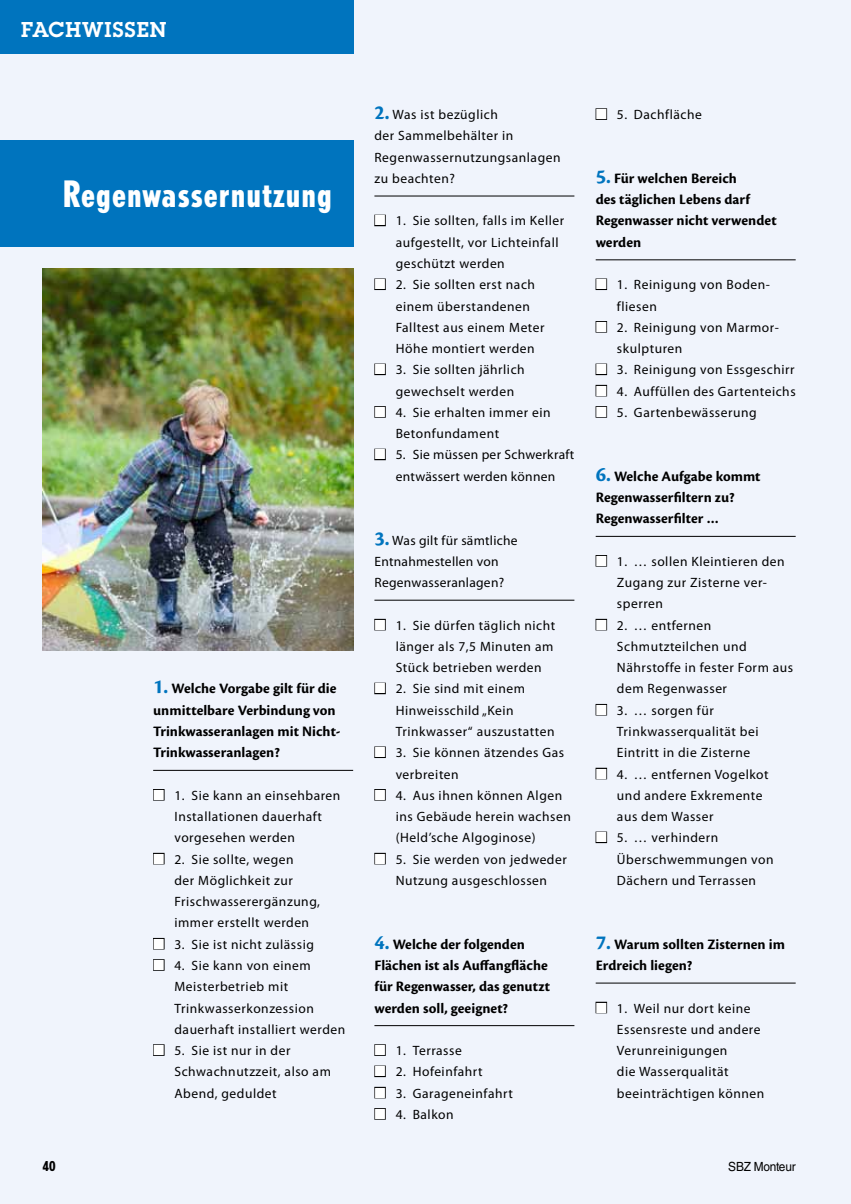
<style>
.page{position:relative;width:851px;height:1204px;background:#fff}
.page>*{position:absolute;margin:0;border:0;box-sizing:border-box;transform-origin:0 0}
.t1{font:800 condensed 36px "Tempo Std";letter-spacing:.03em;color:#fff}
.t2{font:600 21px "Lubalin Graph Std";letter-spacing:.05em;color:#fff}
.t3{font:700 15px/21.3px "Cronos Pro";color:#000}
.t4{font:13.5px/21.3px "Myriad Pro";letter-spacing:.04em;color:#000}
.t5{font:13.5px/21.3px "Myriad Pro";letter-spacing:.02em;color:#000;text-align:center}
.t6{font:800 condensed 13.5px "Tempo Std";color:#000}
.t7{font:12.6px "Helvetica LT Std";letter-spacing:-.02em;color:#000;scale:.94 1}
.s1{font-size:21px;color:#0074be}
.s2{color:#fff}
.s3{font-family:"Cronos Pro";font-weight:700;font-size:21px;color:#0074be}
</style>
<div class="page">
<div style="left:0;top:0;width:850px;height:1203px;background:#f0f4fc"></div>
<img style="left:43px;top:268px;width:310px;height:383px">
<div style="left:0;top:0;width:353px;height:54px;background:#0074be"></div>
<hr style="left:153px;top:770px;width:200px;height:1px;background:#000">
<div style="left:153px;top:789px;width:11px;height:11px;border:2px solid #000"></div>
<div style="left:153px;top:852px;width:11px;height:12px;border:2px solid #000"></div>
<div style="left:153px;top:937px;width:11px;height:12px;border:2px solid #000"></div>
<div style="left:153px;top:959px;width:11px;height:11px;border:2px solid #000"></div>
<div style="left:153px;top:1044px;width:11px;height:11px;border:2px solid #000"></div>
<div style="left:0;top:140px;width:353px;height:107px;background:#0074be"></div>
<hr style="left:374px;top:196px;width:200px;height:1px;background:#000">
<hr style="left:374px;top:600px;width:200px;height:1px;background:#000">
<hr style="left:374px;top:1025px;width:200px;height:1px;background:#000">
<div style="left:374px;top:215px;width:12px;height:11px;border:2px solid #000"></div>
<div style="left:374px;top:278px;width:12px;height:12px;border:2px solid #000"></div>
<div style="left:374px;top:363px;width:12px;height:12px;border:2px solid #000"></div>
<div style="left:374px;top:406px;width:12px;height:11px;border:2px solid #000"></div>
<div style="left:374px;top:448px;width:12px;height:12px;border:2px solid #000"></div>
<div style="left:374px;top:618px;width:12px;height:12px;border:2px solid #000"></div>
<div style="left:374px;top:682px;width:12px;height:12px;border:2px solid #000"></div>
<div style="left:374px;top:746px;width:12px;height:12px;border:2px solid #000"></div>
<div style="left:374px;top:789px;width:12px;height:11px;border:2px solid #000"></div>
<div style="left:374px;top:852px;width:12px;height:12px;border:2px solid #000"></div>
<div style="left:374px;top:1044px;width:12px;height:11px;border:2px solid #000"></div>
<div style="left:374px;top:1065px;width:12px;height:11px;border:2px solid #000"></div>
<div style="left:374px;top:1086px;width:12px;height:12px;border:2px solid #000"></div>
<div style="left:374px;top:1107px;width:12px;height:12px;border:2px solid #000"></div>
<hr style="left:595px;top:259px;width:200px;height:1px;background:#000">
<hr style="left:595px;top:536px;width:200px;height:1px;background:#000">
<hr style="left:595px;top:982px;width:200px;height:1px;background:#000">
<div style="left:595px;top:108px;width:12px;height:12px;border:2px solid #000"></div>
<div style="left:595px;top:278px;width:12px;height:12px;border:2px solid #000"></div>
<div style="left:595px;top:321px;width:12px;height:11px;border:2px solid #000"></div>
<div style="left:595px;top:363px;width:12px;height:12px;border:2px solid #000"></div>
<div style="left:595px;top:385px;width:12px;height:11px;border:2px solid #000"></div>
<div style="left:595px;top:406px;width:12px;height:11px;border:2px solid #000"></div>
<div style="left:595px;top:555px;width:12px;height:11px;border:2px solid #000"></div>
<div style="left:595px;top:618px;width:12px;height:12px;border:2px solid #000"></div>
<div style="left:595px;top:704px;width:12px;height:11px;border:2px solid #000"></div>
<div style="left:595px;top:767px;width:12px;height:12px;border:2px solid #000"></div>
<div style="left:595px;top:831px;width:12px;height:12px;border:2px solid #000"></div>
<div style="left:595px;top:1001px;width:12px;height:12px;border:2px solid #000"></div>
<h2 class="t2" style="left:21px;top:16px;width:147px">FACHWISSEN</h2>
<h1 class="t1" style="left:63px;top:171px;width:270px">Regenwassernutzung</h1>
<p class="t3" style="left:153px;top:678px;width:189px"><span class="s1">1.</span> Welche Vorgabe gilt für die unmittelbare Verbindung von<br>Trinkwasseranlagen mit Nicht-<br>Trinkwasseranlagen?</p>
<p class="t4" style="left:174px;top:784px;width:167px;text-indent:-21px"><span class="s2">■</span> 1. Sie kann an einsehbaren<br>Installationen dauerhaft vorgesehen werden</p>
<p class="t4" style="left:174px;top:848px;width:147px;text-indent:-21px"><span class="s2">■</span> 2. Sie sollte, wegen<br>der Möglichkeit zur<br>Frischwasserergänzung, immer erstellt werden</p>
<p class="t4" style="left:153px;top:933px;width:162px"><span class="s2">■</span> 3. Sie ist nicht zulässig</p>
<p class="t4" style="left:174px;top:954px;width:172px;text-indent:-21px"><span class="s2">■</span> 4. Sie kann von einem<br>Meisterbetrieb mit<br>Trinkwasserkonzession dauerhaft installiert werden</p>
<p class="t4" style="left:174px;top:1039px;width:158px;text-indent:-21px"><span class="s2">■</span> 5. Sie ist nur in der<br>Schwachnutzzeit, also am<br>Abend, geduldet</p>
<p class="t4" style="left:374px;top:104px;width:188px"><span class="s3">2.</span> Was ist bezüglich<br>der Sammelbehälter in<br>Regenwassernutzungsanlagen zu beachten?</p>
<p class="t4" style="left:395px;top:210px;width:170px;text-indent:-21px"><span class="s2">■</span> 1. Sie sollten, falls im Keller aufgestellt, vor Lichteinfall geschützt werden</p>
<p class="t4" style="left:395px;top:274px;width:150px;text-indent:-21px"><span class="s2">■</span> 2. Sie sollten erst nach einem überstandenen<br>Falltest aus einem Meter<br>Höhe montiert werden</p>
<p class="t4" style="left:395px;top:359px;width:130px;text-indent:-21px"><span class="s2">■</span> 3. Sie sollten jährlich gewechselt werden</p>
<p class="t4" style="left:395px;top:401px;width:156px;text-indent:-21px"><span class="s2">■</span> 4. Sie erhalten immer ein<br>Betonfundament</p>
<p class="t5" style="left:374px;top:444px;width:201px"><span class="s2">■</span> 5. Sie müssen per Schwerkraft entwässert werden können</p>
<p class="t5" style="left:374px;top:529px;width:145px;text-align:left"><span class="s3">3.</span> Was gilt für sämtliche<br>Entnahmestellen von<br>Regenwasseranlagen?</p>
<p class="t4" style="left:395px;top:614px;width:161px;text-indent:-21px"><span class="s2">■</span> 1. Sie dürfen täglich nicht länger als 7,5 Minuten am<br>Stück betrieben werden</p>
<p class="t4" style="left:395px;top:678px;width:160px;text-indent:-21px"><span class="s2">■</span> 2. Sie sind mit einem<br>Hinweisschild „Kein<br>Trinkwasser“ auszustatten</p>
<p class="t4" style="left:395px;top:741px;width:170px;text-indent:-21px"><span class="s2">■</span> 3. Sie können ätzendes Gas verbreiten</p>
<p class="t4" style="left:395px;top:784px;width:177px;text-indent:-21px"><span class="s2">■</span> 4. Aus ihnen können Algen ins Gebäude herein wachsen (Held’sche Algoginose)</p>
<p class="t4" style="left:374px;top:848px;width:194px;text-align:center"><span class="s2">■</span> 5. Sie werden von jedweder<br>Nutzung ausgeschlossen</p>
<p class="t3" style="left:374px;top:933px;width:177px"><span class="s1">4.</span> Welche der folgenden<br>Flächen ist als Auffangfläche für Regenwasser, das genutzt werden soll, geeignet?</p>
<p class="t4" style="left:374px;top:1039px;width:89px"><span class="s2">■</span> 1. Terrasse</p>
<p class="t4" style="left:374px;top:1060px;width:110px"><span class="s2">■</span> 2. Hofeinfahrt</p>
<p class="t4" style="left:374px;top:1082px;width:140px"><span class="s2">■</span> 3. Garageneinfahrt</p>
<p class="t4" style="left:374px;top:1103px;width:81px"><span class="s2">■</span> 4. Balkon</p>
<p class="t4" style="left:595px;top:104px;width:108px"><span class="s2">■</span> 5. Dachfläche</p>
<p class="t3" style="left:595px;top:168px;width:182px"><span class="s1">5.</span> Für welchen Bereich<br>des täglichen Lebens darf<br>Regenwasser nicht verwendet werden</p>
<p class="t4" style="left:617px;top:274px;width:154px;text-indent:-21px"><span class="s2">■</span> 1. Reinigung von Boden&shy;fliesen</p>
<p class="t4" style="left:617px;top:316px;width:163px;text-indent:-21px"><span class="s2">■</span> 2. Reinigung von Marmor&shy;skulpturen</p>
<p class="t4" style="left:595px;top:359px;width:200px"><span class="s2">■</span> 3. Reinigung von Essgeschirr</p>
<p class="t4" style="left:595px;top:380px;width:201px"><span class="s2">■</span> 4. Auffüllen des Gartenteichs</p>
<p class="t4" style="left:595px;top:401px;width:162px"><span class="s2">■</span> 5. Gartenbewässerung</p>
<p class="t3" style="left:595px;top:465px;width:166px"><span class="s1">6.</span> Welche Aufgabe kommt<br>Regenwasserfiltern zu?<br>Regenwasserfilter …</p>
<p class="t4" style="left:617px;top:550px;width:169px;text-indent:-21px"><span class="s2">■</span> 1. … sollen Kleintieren den<br>Zugang zur Zisterne ver&shy;sperren</p>
<p class="t4" style="left:617px;top:614px;width:178px;text-indent:-21px"><span class="s2">■</span> 2. … entfernen<br>Schmutzteilchen und<br>Nährstoffe in fester Form aus dem Regenwasser</p>
<p class="t4" style="left:617px;top:699px;width:143px;text-indent:-21px"><span class="s2">■</span> 3. … sorgen für<br>Trinkwasserqualität bei<br>Eintritt in die Zisterne</p>
<p class="t4" style="left:617px;top:763px;width:153px;text-indent:-21px"><span class="s2">■</span> 4. … entfernen Vogelkot und andere Exkremente aus dem Wasser</p>
<p class="t4" style="left:617px;top:827px;width:158px;text-indent:-21px"><span class="s2">■</span> 5. … verhindern<br>Überschwemmungen von<br>Dächern und Terrassen</p>
<p class="t3" style="left:595px;top:933px;width:191px"><span class="s1">7.</span> Warum sollten Zisternen im<br>Erdreich liegen?</p>
<p class="t4" style="left:617px;top:997px;width:149px;text-indent:-21px"><span class="s2">■</span> 1. Weil nur dort keine<br>Essensreste und andere<br>Verunreinigungen<br>die Wasserqualität beeinträchtigen können</p>
<p class="t6" style="left:43px;top:1157px;width:14px">40</p>
<p class="t7" style="left:728px;top:1158px;width:73px">SBZ Monteur</p>
</div>
